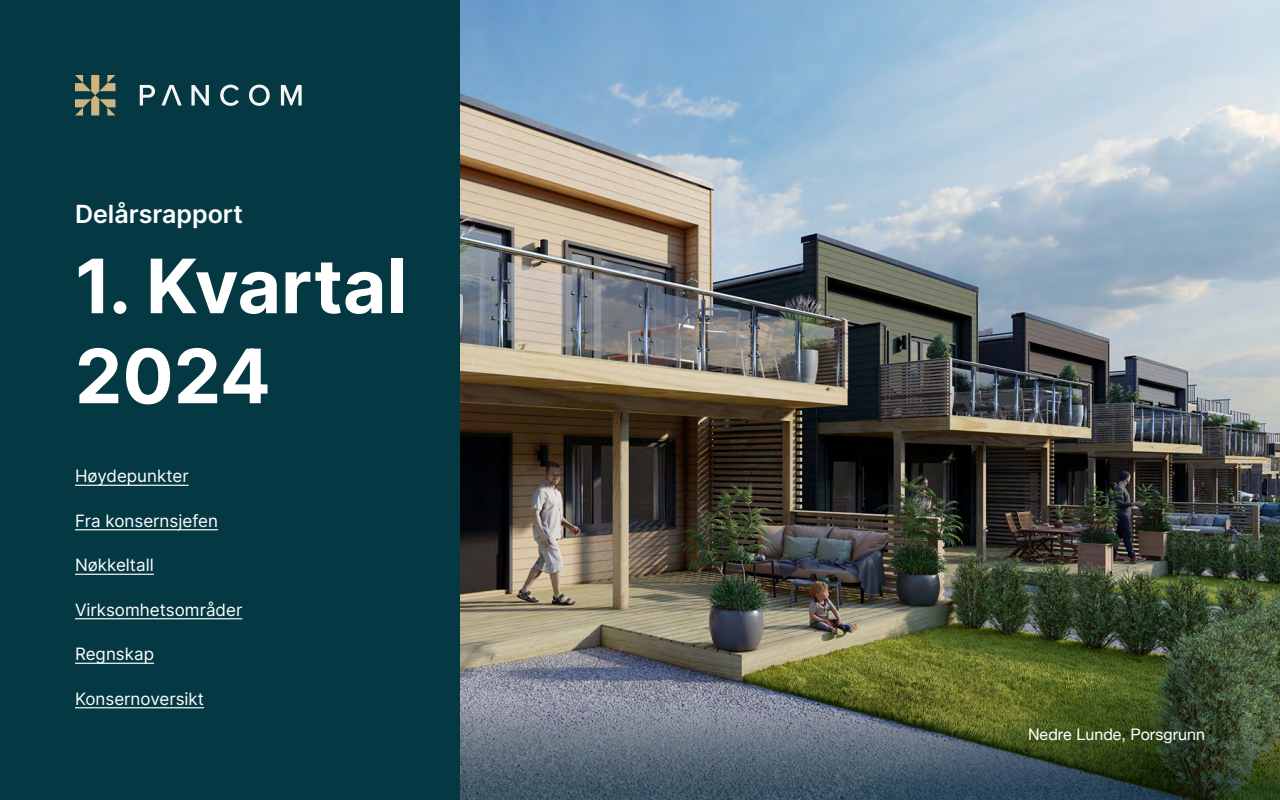
<style>
.page{position:relative;width:1280px;height:800px;background:#fff}
.page>*{position:absolute;margin:0;border:0;box-sizing:border-box;transform-origin:0 0}
.Pancom_-_H1{font:700 75px/90px "Inter";color:#fff}
.Pancom-_H4{font:600 25px "Inter";color:#fff}
.Innholdsfortegnelse{font:17px "Inter";color:#fff}
.Pancom_-_Fototekst{font:16px "Helvetica Neue";color:#fff}
</style>
<div class="page">
<img style="left:460px;top:0;width:820px;height:660px">
<img style="left:460px;top:660px;width:820px;height:140px">
<div style="left:0;top:0;width:460px;height:800px;background:#043944"></div>
<svg style="left:140px;top:85px;width:15px;height:20px"></svg>
<svg style="left:191px;top:85px;width:18px;height:21px"></svg>
<svg style="left:220px;top:85px;width:19px;height:21px"></svg>
<svg style="left:249px;top:85px;width:21px;height:21px"></svg>
<svg style="left:281px;top:85px;width:21px;height:20px"></svg>
<svg style="left:161px;top:85px;width:21px;height:20px"></svg>
<svg style="left:75px;top:75px;width:40px;height:40px"></svg>
<hr style="left:75px;top:485px;width:114px;height:1px;background:#fff">
<hr style="left:75px;top:529px;width:143px;height:1px;background:#fff">
<hr style="left:75px;top:574px;width:79px;height:1px;background:#fff">
<hr style="left:75px;top:618px;width:167px;height:1px;background:#fff">
<hr style="left:75px;top:663px;width:79px;height:1px;background:#fff">
<hr style="left:75px;top:707px;width:129px;height:1px;background:#fff">
<p class="Pancom-_H4" style="left:75px;top:196px;width:170px">Delårsrapport</p>
<p class="Pancom_-_H1" style="left:75px;top:239px;width:333px">1. Kvartal<br>2024</p>
<p class="Innholdsfortegnelse" style="left:75px;top:464px;width:115px">Høydepunkter</p>
<p class="Innholdsfortegnelse" style="left:75px;top:508px;width:144px">Fra konsernsjefen</p>
<p class="Innholdsfortegnelse" style="left:75px;top:553px;width:80px">Nøkkeltall</p>
<p class="Innholdsfortegnelse" style="left:75px;top:597px;width:169px">Virksomhetsområder</p>
<p class="Innholdsfortegnelse" style="left:75px;top:642px;width:81px">Regnskap</p>
<p class="Innholdsfortegnelse" style="left:75px;top:686px;width:131px">Konsernoversikt</p>
<p class="Pancom_-_Fototekst" style="left:1028px;top:723px;width:178px">Nedre Lunde, Porsgrunn</p>
</div>
